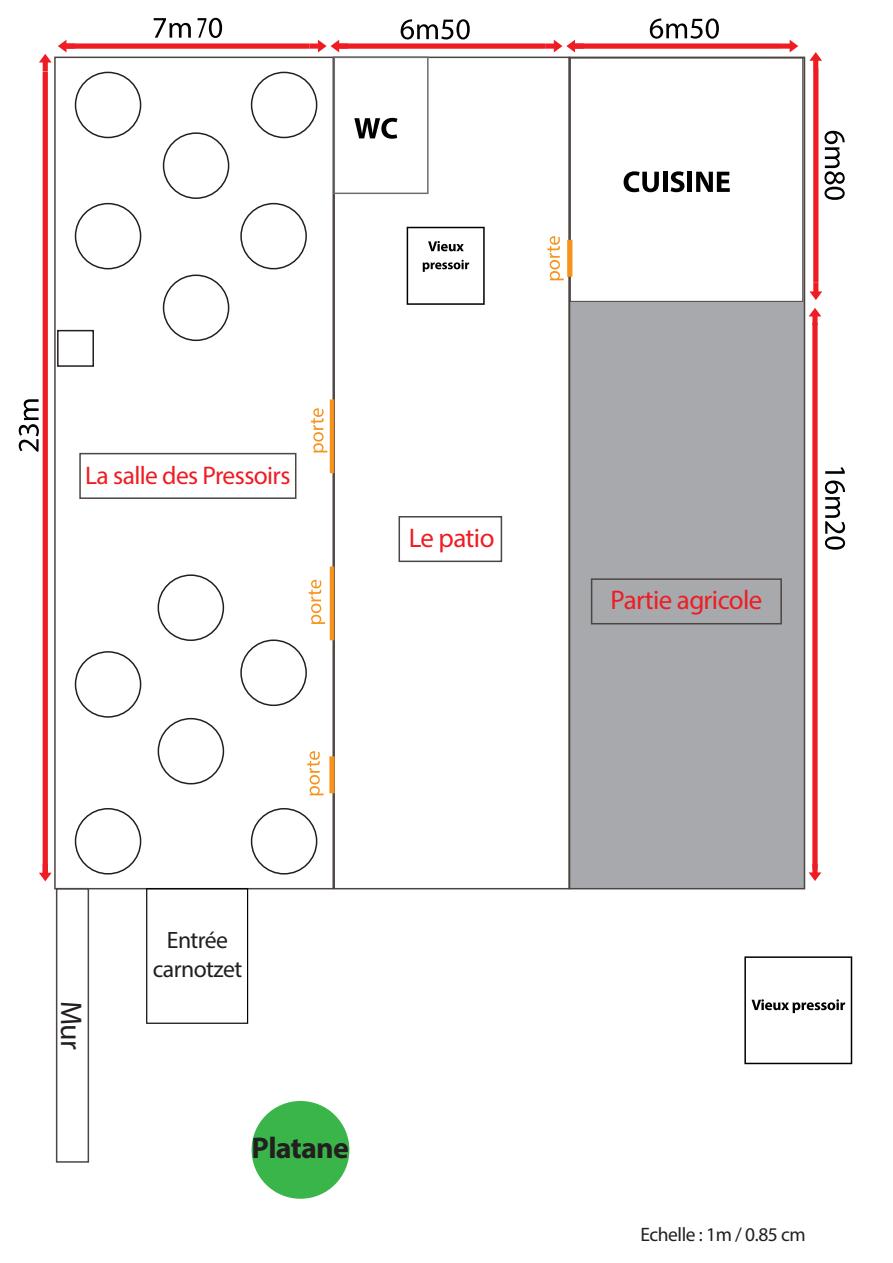
<style>
.page{position:relative;width:893px;height:1263px;background:#fff}
.page>*{position:absolute;margin:0;border:0;box-sizing:border-box;transform-origin:0 0}
.t1{font:700 30px "Myriad Pro";letter-spacing:-.025em;color:#231f20}
.t2{font:30px "Myriad Pro";color:#231f20}
.t3{font:27px "Myriad Pro";letter-spacing:-.025em;color:#ee1d23}
.t4{font:25.5px "Myriad Pro";letter-spacing:-.025em;color:#ee1d23}
.t5{font:23.7px/28.5px "Myriad Pro";letter-spacing:-.025em;color:#231f20;text-align:center}
.t6{font:19.5px "Myriad Pro";letter-spacing:-.025em;color:#231f20}
</style>
<div class="page">
<div style="left:54px;top:57px;width:280px;height:832px;border:2px solid #4d4542"></div>
<div style="left:333px;top:57px;width:237px;height:832px;border:2px solid #4d4542"></div>
<div style="left:569px;top:57px;width:236px;height:832px;background:#a8a9ad;border:2px solid #4d4542"></div>
<svg style="left:39px;top:54px;width:13px;height:17px"></svg>
<div style="left:43px;top:71px;width:5px;height:803px;background:#ee1d23"></div>
<svg style="left:39px;top:864px;width:13px;height:17px"></svg>
<svg style="left:58px;top:40px;width:9px;height:12px"></svg>
<div style="left:66px;top:43px;width:243px;height:6px;background:#ee1d23"></div>
<svg style="left:809px;top:52px;width:13px;height:17px"></svg>
<div style="left:813px;top:69px;width:5px;height:214px;background:#ee1d23"></div>
<svg style="left:809px;top:283px;width:13px;height:17px"></svg>
<svg style="left:809px;top:308px;width:12px;height:15px"></svg>
<div style="left:812px;top:323px;width:6px;height:546px;background:#ee1d23"></div>
<svg style="left:809px;top:864px;width:12px;height:17px"></svg>
<div style="left:339px;top:43px;width:206px;height:6px;background:#ee1d23"></div>
<svg style="left:545px;top:40px;width:31px;height:12px"></svg>
<div style="left:575px;top:43px;width:206px;height:6px;background:#ee1d23"></div>
<svg style="left:781px;top:40px;width:17px;height:12px"></svg>
<svg style="left:146px;top:888px;width:102px;height:136px"></svg>
<div style="left:252px;top:1101px;width:97px;height:98px;background:#3ab54a;border-radius:50%"></div>
<svg style="left:329px;top:756px;width:6px;height:37px"></svg>
<svg style="left:307px;top:751px;width:17px;height:44px"></svg>
<hr style="left:330px;top:566px;width:4px;height:74px;background:#f7931d">
<svg style="left:308px;top:580px;width:17px;height:44px"></svg>
<svg style="left:311px;top:408px;width:16px;height:44px"></svg>
<hr style="left:330px;top:399px;width:4px;height:74px;background:#f7931d">
<svg style="left:407px;top:227px;width:78px;height:78px"></svg>
<svg style="left:744px;top:956px;width:108px;height:108px"></svg>
<svg style="left:547px;top:236px;width:17px;height:44px"></svg>
<svg style="left:650px;top:18px;width:69px;height:21px"></svg>
<svg style="left:154px;top:18px;width:37px;height:20px"></svg>
<svg style="left:198px;top:18px;width:24px;height:20px"></svg>
<svg style="left:309px;top:19px;width:161px;height:175px"></svg>
<svg style="left:19px;top:399px;width:20px;height:53px"></svg>
<svg style="left:824px;top:131px;width:21px;height:69px"></svg>
<svg style="left:825px;top:467px;width:20px;height:7px"></svg>
<svg style="left:825px;top:480px;width:20px;height:70px"></svg>
<div style="left:57px;top:330px;width:37px;height:37px;border:2px solid #231f20"></div>
<div style="left:75px;top:72px;width:66px;height:66px;border:2px solid #231f20;border-radius:50%"></div>
<div style="left:158px;top:574px;width:66px;height:67px;border:2px solid #231f20;border-radius:50%"></div>
<div style="left:240px;top:639px;width:67px;height:67px;border:2px solid #231f20;border-radius:50%"></div>
<div style="left:75px;top:651px;width:66px;height:67px;border:2px solid #231f20;border-radius:50%"></div>
<div style="left:158px;top:718px;width:66px;height:66px;border:2px solid #231f20;border-radius:50%"></div>
<div style="left:75px;top:808px;width:66px;height:66px;border:2px solid #231f20;border-radius:50%"></div>
<div style="left:251px;top:808px;width:66px;height:66px;border:2px solid #231f20;border-radius:50%"></div>
<div style="left:163px;top:274px;width:66px;height:67px;border:2px solid #231f20;border-radius:50%"></div>
<div style="left:240px;top:203px;width:67px;height:66px;border:2px solid #231f20;border-radius:50%"></div>
<div style="left:75px;top:203px;width:66px;height:66px;border:2px solid #231f20;border-radius:50%"></div>
<div style="left:163px;top:132px;width:66px;height:67px;border:2px solid #231f20;border-radius:50%"></div>
<div style="left:252px;top:72px;width:65px;height:65px;background:#fff;border-radius:50%"></div>
<div style="left:251px;top:72px;width:66px;height:66px;border:2px solid #231f20;border-radius:50%"></div>
<div style="left:56px;top:888px;width:33px;height:275px;border:2px solid #4d4542"></div>
<div style="left:570px;top:58px;width:233px;height:244px;background:#fff;border:1px solid #4d4542"></div>
<svg style="left:567px;top:240px;width:5px;height:37px"></svg>
<svg style="left:624px;top:171px;width:35px;height:21px"></svg>
<hr style="left:663px;top:172px;width:4px;height:20px;background:#000001">
<svg style="left:671px;top:171px;width:13px;height:21px"></svg>
<hr style="left:688px;top:172px;width:4px;height:20px;background:#000001">
<svg style="left:696px;top:172px;width:34px;height:20px"></svg>
<div style="left:79px;top:453px;width:217px;height:46px;border:2px solid #4d4542"></div>
<div style="left:591px;top:578px;width:191px;height:46px;border:2px solid #4d4542"></div>
<div style="left:399px;top:516px;width:103px;height:46px;border:2px solid #4d4542"></div>
<p class="t4" style="left:85px;top:460px;width:207px">La salle des Pressoirs</p>
<p class="t3" style="left:409px;top:521px;width:87px">Le patio</p>
<p class="t3" style="left:611px;top:583px;width:153px">Partie agricole</p>
<p class="t2" style="left:90px;top:1001px;width:51px;rotate:90deg">Mur</p>
<p class="t5" style="left:153px;top:925px;width:91px">Entrée carnotzet</p>
<p class="t1" style="left:252px;top:1128px;width:99px">Platane</p>
<p class="t6" style="left:641px;top:1222px;width:167px">Echelle : 1m / 0.85 cm</p>
</div>
